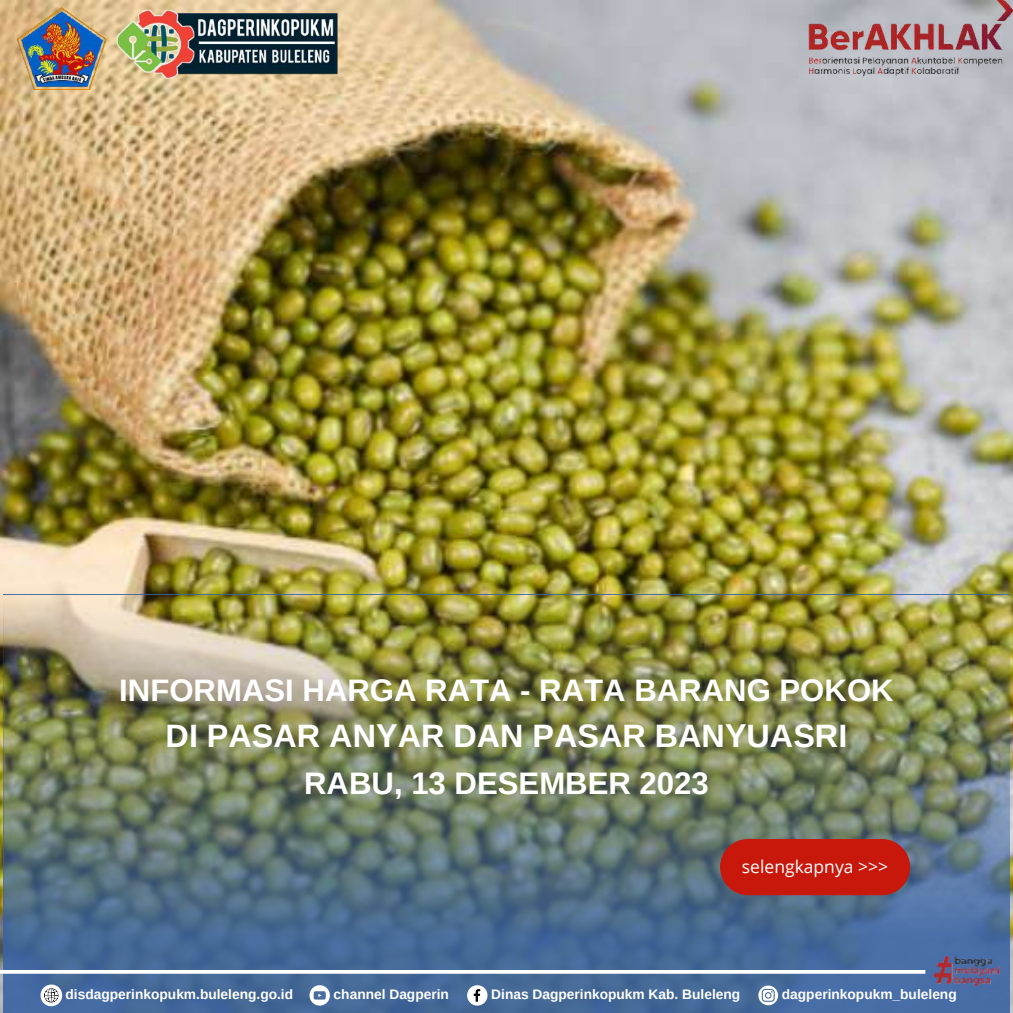
<style>
.page{position:relative;width:1013px;height:1013px;background:#fff}
.page>*{position:absolute;margin:0;border:0;box-sizing:border-box;transform-origin:0 0}
.t1{font:700 32.38px "Arimo";color:#fff}
.t2{font:700 31.12px "Arimo";color:#fff}
.t3{font:17.5px "Open Sans";color:#fff}
.t4{font:700 13.75px "Arimo";color:#fff}
</style>
<div class="page">
<img style="left:0;top:0;width:1012px;height:1012px">
<img style="left:18px;top:7px;width:88px;height:83px">
<img style="left:114px;top:0;width:228px;height:90px">
<img style="left:808px;top:1px;width:204px;height:78px">
<img style="left:3px;top:594px;width:1006px;height:401px">
<div style="left:0;top:995px;width:1009px;height:17px;background:linear-gradient(to right,#446899,#456ba0)"></div>
<img style="left:925px;top:948px;width:84px;height:48px">
<svg style="left:467px;top:985px;width:20px;height:20px"></svg>
<svg style="left:40px;top:984px;width:22px;height:22px"></svg>
<div style="left:720px;top:839px;width:190px;height:56px;background:#c7180b;border-radius:28px"></div>
<hr style="left:0;top:970px;width:925px;height:3px;background:#fff">
<svg style="left:309px;top:985px;width:21px;height:20px"></svg>
<svg style="left:758px;top:985px;width:20px;height:20px"></svg>
<h2 class="t2" style="left:119px;top:672px;width:775px">INFORMASI HARGA RATA - RATA BARANG POKOK</h2>
<h1 class="t1" style="left:166px;top:718px;width:683px">DI PASAR ANYAR DAN PASAR BANYUASRI</h1>
<h2 class="t2" style="left:304px;top:766px;width:406px">RABU, 13 DESEMBER 2023</h2>
<p class="t3" style="left:742px;top:854px;width:148px">selengkapnya &gt;&gt;&gt;</p>
<p class="t4" style="left:66px;top:986px;width:229px">disdagperinkopukm.buleleng.go.id</p>
<p class="t4" style="left:333px;top:986px;width:117px">channel Dagperin</p>
<p class="t4" style="left:491px;top:986px;width:250px">Dinas Dagperinkopukm Kab. Buleleng</p>
<p class="t4" style="left:781px;top:986px;width:176px">dagperinkopukm_buleleng</p>
</div>
